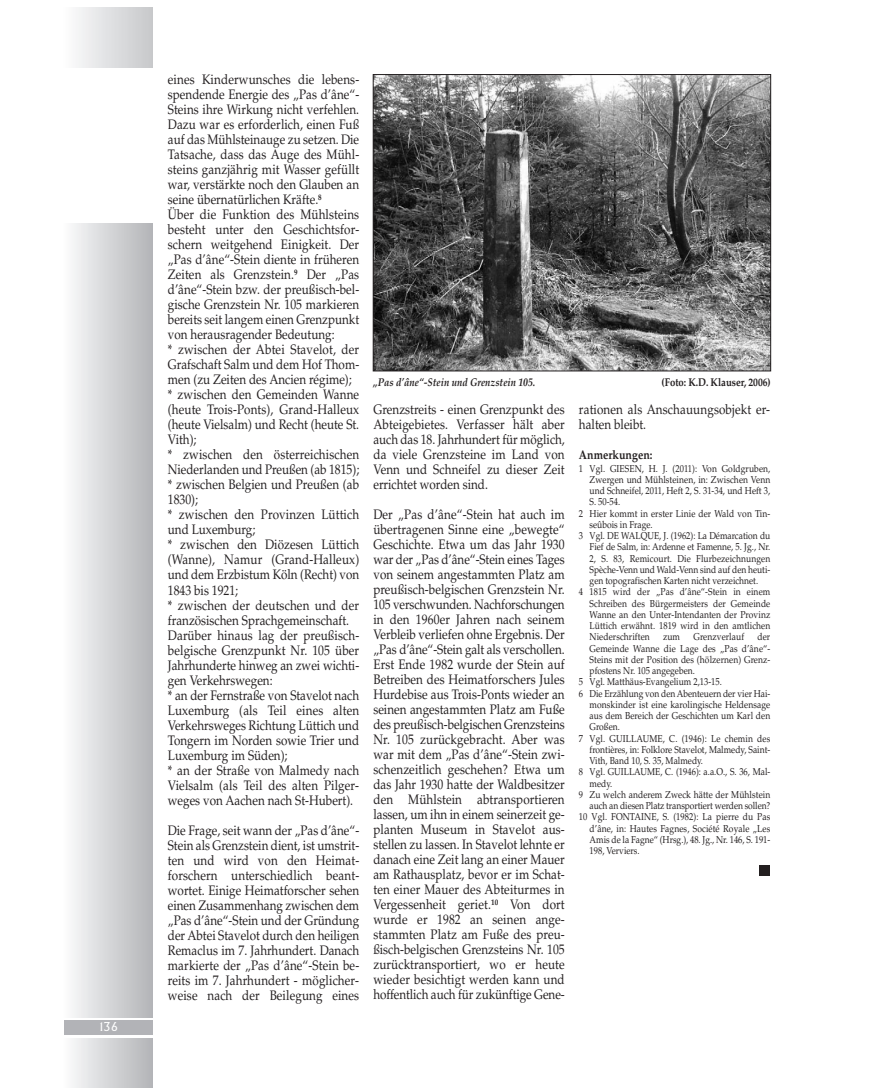
<style>
.page{position:relative;width:886px;height:1088px;background:#fff}
.page>*{position:absolute;margin:0;border:0;box-sizing:border-box;transform-origin:0 0}
.t1{font:13.75px/15px "Palatino LT Std";letter-spacing:.005em;color:#231f20;text-align:justify;scale:.85 1}
.t2{font:700 12.5px "Palatino LT Std";color:#231f20;scale:.85 1}
.t3{font:12.5px "Adelon";color:#fff}
.t4{font:italic 700 11.25px "Palatino LT Std";color:#231f20;scale:.85 1}
.t5{font:700 11.25px "Palatino LT Std";color:#231f20;scale:.85 1}
.t6{font:10px "Palatino LT Std";letter-spacing:.01em;color:#231f20;scale:.85 1}
.t7{font:10px "Palatino LT Std";letter-spacing:-.01em;color:#231f20;scale:.85 1}
</style>
<div class="page">
<div style="left:64px;top:223px;width:88px;height:794px;background:linear-gradient(to right,#fbfbfc,#b4b5b9)"></div>
<div style="left:64px;top:1020px;width:88px;height:15px;background:#b2b3b7"></div>
<div style="left:64px;top:1038px;width:88px;height:50px;background:linear-gradient(to right,#fbfbfc,#b4b5b9)"></div>
<div style="left:64px;top:7px;width:88px;height:60px;background:linear-gradient(to right,#fcfdfd,#c8c9cc)"></div>
<img style="left:375px;top:76px;width:394px;height:293px">
<div style="left:373px;top:74px;width:398px;height:297px;border:1px solid #231f20"></div>
<div style="left:760px;top:865px;width:10px;height:10px;background:#231f20"></div>
<p class="t3" style="left:98px;top:1022px;width:22px">136</p>
<p class="t1" style="left:168px;top:74px;width:227px;text-align:left">eines Kinderwunsches die lebens&shy;spendende Energie des „Pas d’âne“-<br>Steins ihre Wirkung nicht verfehlen.<br>Dazu war es erforderlich, einen Fuß auf das Mühlsteinauge zu setzen. Die<br>Tatsache, dass das Auge des Mühl&shy;steins ganzjährig mit Wasser gefüllt war, verstärkte noch den Glauben an seine übernatürlichen Kräfte.<sup>8<br></sup>Über die Funktion des Mühlsteins besteht unter den Geschichtsfor&shy;schern weitgehend Einigkeit. Der „Pas d’âne“-Stein diente in früheren<br>Zeiten als Grenzstein.<sup>9</sup> Der „Pas d’âne“-Stein bzw. der preußisch-bel&shy;gische Grenzstein Nr. 105 markieren bereits seit langem einen Grenzpunkt von herausragender Bedeutung:<br>* zwischen der Abtei Stavelot, der<br>Grafschaft Salm und dem Hof Thom&shy;men (zu Zeiten des Ancien régime); * zwischen den Gemeinden Wanne (heute Trois-Ponts), Grand-Halleux (heute Vielsalm) und Recht (heute St.<br>Vith);<br>* zwischen den österreichischen<br>Niederlanden und Preußen (ab 1815); * zwischen Belgien und Preußen (ab<br>1830);<br>* zwischen den Provinzen Lüttich und Luxemburg;<br>* zwischen den Diözesen Lüttich (Wanne), Namur (Grand-Halleux) und dem Erzbistum Köln (Recht) von<br>1843 bis 1921;<br>* zwischen der deutschen und der französischen Sprachgemeinschaft.<br>Darüber hinaus lag der preußisch&shy;belgische Grenzpunkt Nr. 105 über<br>Jahrhunderte hinweg an zwei wichti&shy;gen Verkehrswegen:<br>* an der Fernstraße von Stavelot nach<br>Luxemburg (als Teil eines alten<br>Verkehrsweges Richtung Lüttich und<br>Tongern im Norden sowie Trier und<br>Luxemburg im Süden);<br>* an der Straße von Malmedy nach<br>Vielsalm (als Teil des alten Pilger&shy;weges von Aachen nach St-Hubert).</p>
<p class="t1" style="left:168px;top:824px;width:227px">Die Frage, seit wann der „Pas d’âne“- Stein als Grenzstein dient, ist umstrit&shy;ten und wird von den Heimat&shy;forschern unterschiedlich beant&shy;wortet. Einige Heimatforscher sehen einen Zusammenhang zwischen dem „Pas d’âne“-Stein und der Gründung der Abtei Stavelot durch den heiligen Remaclus im 7. Jahrhundert. Danach markierte der „Pas d’âne“-Stein be&shy;reits im 7. Jahrhundert - möglicher&shy;weise nach der Beilegung eines</p>
<p class="t4" style="left:373px;top:378px;width:192px">„Pas d’âne“-Stein und Grenzstein 105.</p>
<p class="t5" style="left:662px;top:378px;width:130px">(Foto: K.D. Klauser, 2006)</p>
<p class="t1" style="left:373px;top:403px;width:227px">Grenzstreits - einen Grenzpunkt des Abteigebietes. Verfasser hält aber auch das 18. Jahrhundert für möglich, da viele Grenzsteine im Land von Venn und Schneifel zu dieser Zeit errichtet worden sind.</p>
<p class="t1" style="left:373px;top:508px;width:227px">Der „Pas d’âne“-Stein hat auch im übertragenen Sinne eine „bewegte“ Geschichte. Etwa um das Jahr 1930 war der „Pas d’âne“-Stein eines Tages von seinem angestammten Platz am preußisch-belgischen Grenzstein Nr.<br>105 verschwunden. Nachforschungen in den 1960er Jahren nach seinem Verbleib verliefen ohne Ergebnis. Der „Pas d’âne“-Stein galt als verschollen.<br>Erst Ende 1982 wurde der Stein auf Betreiben des Heimatforschers Jules Hurdebise aus Trois-Ponts wieder an seinen angestammten Platz am Fuße des preußisch-belgischen Grenzsteins Nr. 105 zurückgebracht. Aber was war mit dem „Pas d’âne“-Stein zwi&shy;schenzeitlich geschehen? Etwa um das Jahr 1930 hatte der Waldbesitzer den Mühlstein abtransportieren lassen, um ihn in einem seinerzeit ge&shy;planten Museum in Stavelot aus&shy;stellen zu lassen. In Stavelot lehnte er danach eine Zeit lang an einer Mauer am Rathausplatz, bevor er im Schat&shy;ten einer Mauer des Abteiturmes in Vergessenheit geriet.<sup>10</sup> Von dort wurde er 1982 an seinen ange&shy;stammten Platz am Fuße des preu&shy;ßisch-belgischen Grenzsteins Nr. 105 zurücktransportiert, wo er heute wieder besichtigt werden kann und hoffentlich auch für zukünftige Gene-</p>
<p class="t1" style="left:579px;top:404px;width:226px">rationen als Anschauungsobjekt er&shy;halten bleibt.</p>
<p class="t2" style="left:579px;top:450px;width:88px">Anmerkungen:</p>
<p class="t6" style="left:579px;top:464px;width:227px">1 Vgl. GIESEN, H. J. (2011): Von Goldgruben,</p>
<p class="t6" style="left:589px;top:476px;width:214px">Zwergen und Mühlsteinen, in: Zwischen Venn</p>
<p class="t6" style="left:589px;top:487px;width:214px">und Schneifel, 2011, Heft 2, S. 31-34, und Heft 3,</p>
<p class="t6" style="left:589px;top:498px;width:38px">S. 50-54.</p>
<p class="t6" style="left:579px;top:509px;width:227px">2 Hier kommt in erster Linie der Wald von Tin-</p>
<p class="t6" style="left:589px;top:521px;width:76px">seûbois in Frage.</p>
<p class="t6" style="left:579px;top:532px;width:227px">3 Vgl. DE WALQUE, J. (1962): La Démarcation du</p>
<p class="t6" style="left:589px;top:543px;width:214px">Fief de Salm, in: Ardenne et Famenne, 5. Jg., Nr.</p>
<p class="t6" style="left:589px;top:554px;width:214px">2, S. 83, Remicourt. Die Flurbezeichnungen</p>
<p class="t6" style="left:589px;top:566px;width:214px">Spèche-Venn und Wald-Venn sind auf den heuti-</p>
<p class="t6" style="left:589px;top:577px;width:200px">gen topografischen Karten nicht verzeichnet.</p>
<p class="t6" style="left:579px;top:588px;width:227px">4 1815 wird der „Pas d’âne“-Stein in einem</p>
<p class="t6" style="left:589px;top:599px;width:214px">Schreiben des Bürgermeisters der Gemeinde</p>
<p class="t6" style="left:589px;top:611px;width:214px">Wanne an den Unter-Intendanten der Provinz</p>
<p class="t6" style="left:589px;top:622px;width:214px">Lüttich erwähnt. 1819 wird in den amtlichen</p>
<p class="t6" style="left:589px;top:633px;width:72px">Niederschriften</p>
<p class="t6" style="left:663px;top:633px;width:22px">zum</p>
<p class="t6" style="left:693px;top:633px;width:61px">Grenzverlauf</p>
<p class="t6" style="left:757px;top:633px;width:17px">der</p>
<p class="t6" style="left:589px;top:644px;width:214px">Gemeinde Wanne die Lage des „Pas d’âne“-</p>
<p class="t6" style="left:589px;top:656px;width:214px">Steins mit der Position des (hölzernen) Grenz-</p>
<p class="t6" style="left:589px;top:667px;width:125px">pfostens Nr. 105 angegeben.</p>
<p class="t6" style="left:579px;top:678px;width:170px">5 Vgl. Matthäus-Evangelium 2,13-15.</p>
<p class="t6" style="left:579px;top:689px;width:227px">6 Die Erzählung von den Abenteuern der vier Hai-</p>
<p class="t6" style="left:589px;top:701px;width:214px">monskinder ist eine karolingische Heldensage</p>
<p class="t6" style="left:589px;top:712px;width:214px">aus dem Bereich der Geschichten um Karl den</p>
<p class="t6" style="left:589px;top:723px;width:37px">Großen.</p>
<p class="t6" style="left:579px;top:734px;width:227px">7 Vgl. GUILLAUME, C. (1946): Le chemin des</p>
<p class="t6" style="left:589px;top:746px;width:214px">frontières, in: Folklore Stavelot, Malmedy, Saint-</p>
<p class="t6" style="left:589px;top:757px;width:135px">Vith, Band 10, S. 35, Malmedy.</p>
<p class="t6" style="left:579px;top:768px;width:227px">8 Vgl. GUILLAUME, C. (1946): a.a.O., S. 36, Mal-</p>
<p class="t6" style="left:589px;top:779px;width:28px">medy.</p>
<p class="t6" style="left:579px;top:791px;width:227px">9 Zu welch anderem Zweck hätte der Mühlstein</p>
<p class="t7" style="left:589px;top:802px;width:214px">auch an diesen Platz transportiert werden sollen?</p>
<p class="t6" style="left:579px;top:813px;width:227px">10 Vgl. FONTAINE, S. (1982): La pierre du Pas</p>
<p class="t6" style="left:589px;top:824px;width:214px">d’âne, in: Hautes Fagnes, Société Royale „Les</p>
<p class="t6" style="left:589px;top:836px;width:214px">Amis de la Fagne“ (Hrsg.), 48. Jg., Nr. 146, S. 191-</p>
<p class="t6" style="left:589px;top:847px;width:60px">198, Verviers.</p>
</div>
